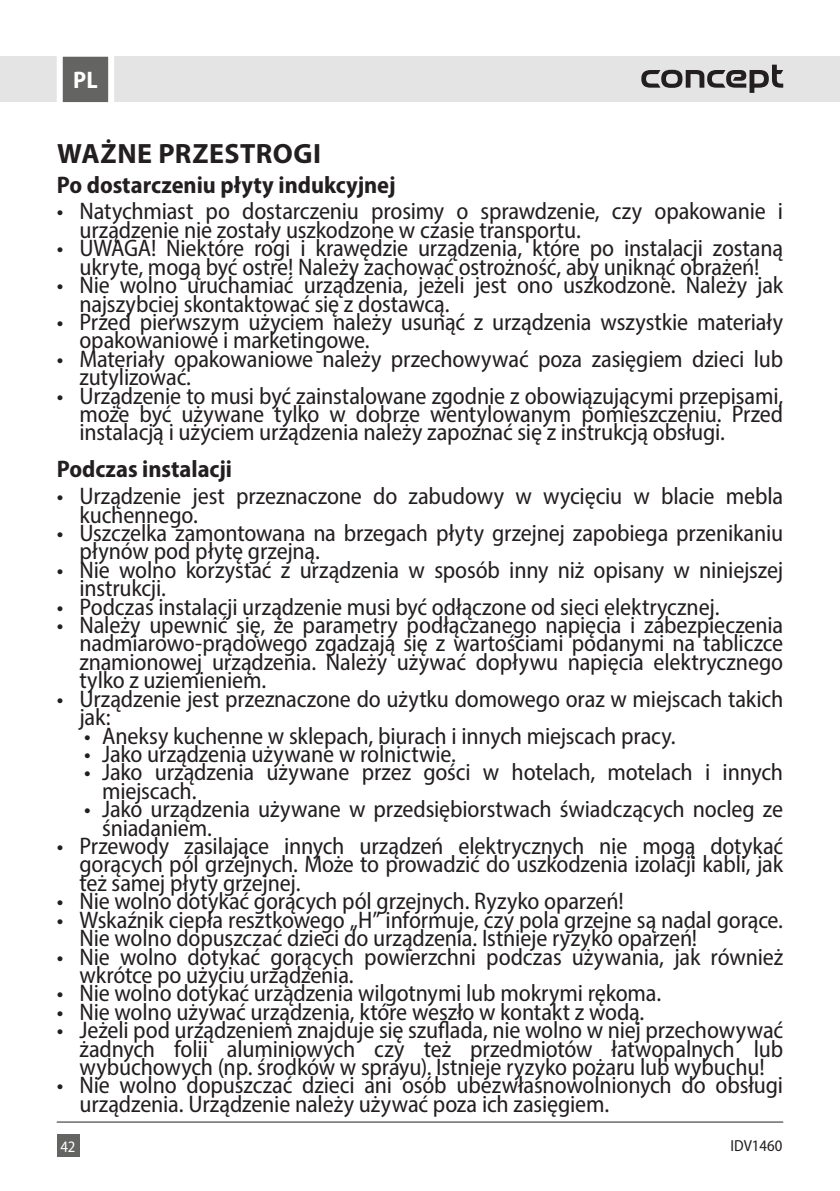
<style>
.page{position:relative;width:840px;height:1191px;background:#fff}
.page>*{position:absolute;margin:0;border:0;box-sizing:border-box;transform-origin:0 0}
.t1{font:700 28px "Myriad Pro";letter-spacing:.02em;color:#231f20}
.t2{font:semi-condensed 24px/18.4px "Myriad Pro";letter-spacing:-.01em;color:#231f20}
.t3{font:700 semi-condensed 24px "Myriad Pro";color:#231f20}
.t4{font:700 semi-condensed 24px "Myriad Pro";color:#fff}
.t5{font:semi-condensed 16px "Myriad Pro";color:#231f20}
.t6{font:semi-condensed 16px "Myriad Pro";color:#fff}
</style>
<div class="page">
<div style="left:0;top:57px;width:839px;height:45px;background:#e4e4e4"></div>
<div style="left:57px;top:1134px;width:22px;height:23px;background:#646463"></div>
<svg style="left:54px;top:56px;width:63px;height:47px;background:#909090"></svg>
<hr style="left:57px;top:1121px;width:725px;height:1px;background:#231f20">
<svg style="left:641px;top:65px;width:141px;height:28px"></svg>
<p class="t4" style="left:73px;top:65px;width:26px">PL</p>
<p class="t1" style="left:57px;top:135px;width:265px">WAŻNE PRZESTROGI</p>
<p class="t3" style="left:57px;top:169px;width:340px">Po dostarczeniu płyty indukcyjnej</p>
<p class="t2" style="left:79px;top:202px;width:705px;text-indent:-23px">• Natychmiast po dostarczeniu prosimy o sprawdzenie, czy opakowanie i urządzenie nie zostały uszkodzone w czasie transportu.</p>
<p class="t2" style="left:57px;top:239px;width:727px;text-align:center">• UWAGA! Niektóre rogi i krawędzie urządzenia, które po instalacji zostaną ukryte, mogą być ostre! Należy zachować ostrożność, aby uniknąć obrażeń!</p>
<p class="t2" style="left:79px;top:275px;width:705px;text-indent:-23px">• Nie wolno uruchamiać urządzenia, jeżeli jest ono uszkodzone. Należy jak najszybciej skontaktować się z dostawcą.</p>
<p class="t2" style="left:79px;top:312px;width:704px;text-indent:-23px">• Przed pierwszym użyciem należy usunąć z urządzenia wszystkie materiały opakowaniowe i marketingowe.</p>
<p class="t2" style="left:79px;top:349px;width:704px;text-indent:-23px">• Materiały opakowaniowe należy przechowywać poza zasięgiem dzieci lub zutylizować.</p>
<p class="t2" style="left:79px;top:386px;width:705px;text-align:justify;text-indent:-23px">• Urządzenie to musi być zainstalowane zgodnie z obowiązującymi przepisami, może być używane tylko w dobrze wentylowanym pomieszczeniu. Przed instalacją i użyciem urządzenia należy zapoznać się z instrukcją obsługi.</p>
<p class="t3" style="left:57px;top:454px;width:177px">Podczas instalacji</p>
<p class="t2" style="left:79px;top:486px;width:705px;text-indent:-23px">• Urządzenie jest przeznaczone do zabudowy w wycięciu w blacie mebla kuchennego.</p>
<p class="t2" style="left:79px;top:523px;width:704px;text-indent:-23px">• Uszczelka zamontowana na brzegach płyty grzejnej zapobiega przenikaniu płynów pod płytę grzejną.</p>
<p class="t2" style="left:79px;top:560px;width:704px;text-indent:-23px">• Nie wolno korzystać z urządzenia w sposób inny niż opisany w niniejszej instrukcji.</p>
<p class="t2" style="left:57px;top:597px;width:664px">• Podczas instalacji urządzenie musi być odłączone od sieci elektrycznej.</p>
<p class="t2" style="left:79px;top:615px;width:704px;text-align:justify;text-indent:-23px">• Należy upewnić się, że parametry podłączanego napięcia i zabezpieczenia nadmiarowo-prądowego zgadzają się z wartościami podanymi na tabliczce znamionowej urządzenia. Należy używać dopływu napięcia elektrycznego tylko z uziemieniem.</p>
<p class="t2" style="left:79px;top:689px;width:705px;text-indent:-23px">• Urządzenie jest przeznaczone do użytku domowego oraz w miejscach takich jak:</p>
<p class="t2" style="left:84px;top:726px;width:592px">• Aneksy kuchenne w sklepach, biurach i innych miejscach pracy.</p>
<p class="t2" style="left:84px;top:744px;width:373px">• Jako urządzenia używane w rolnictwie.</p>
<p class="t2" style="left:102px;top:763px;width:682px;text-indent:-18px">• Jako urządzenia używane przez gości w hotelach, motelach i innych miejscach.</p>
<p class="t2" style="left:102px;top:799px;width:682px;text-indent:-18px">• Jako urządzenia używane w przedsiębiorstwach świadczących nocleg ze śniadaniem.</p>
<p class="t2" style="left:79px;top:836px;width:704px;text-align:justify;text-indent:-23px">• Przewody zasilające innych urządzeń elektrycznych nie mogą dotykać gorących pól grzejnych. Może to prowadzić do uszkodzenia izolacji kabli, jak też samej płyty grzejnej.</p>
<p class="t2" style="left:57px;top:891px;width:568px">• Nie wolno dotykać gorących pól grzejnych. Ryzyko oparzeń!</p>
<p class="t2" style="left:79px;top:910px;width:704px;text-indent:-23px">• Wskaźnik ciepła resztkowego „H” informuje, czy pola grzejne są nadal gorące.<br>Nie wolno dopuszczać dzieci do urządzenia. Istnieje ryzyko oparzeń!</p>
<p class="t2" style="left:79px;top:947px;width:705px;text-indent:-23px">• Nie wolno dotykać gorących powierzchni podczas używania, jak również wkrótce po użyciu urządzenia.</p>
<p class="t2" style="left:57px;top:983px;width:605px">• Nie wolno dotykać urządzenia wilgotnymi lub mokrymi rękoma.</p>
<p class="t2" style="left:57px;top:1002px;width:589px">• Nie wolno używać urządzenia, które weszło w kontakt z wodą.</p>
<p class="t2" style="left:79px;top:1020px;width:705px;text-align:justify;text-indent:-23px">• Jeżeli pod urządzeniem znajduje się szuflada, nie wolno w niej przechowywać żadnych folii aluminiowych czy też przedmiotów łatwopalnych lub wybuchowych (np. środków w sprayu). Istnieje ryzyko pożaru lub wybuchu!</p>
<p class="t2" style="left:79px;top:1075px;width:704px;text-indent:-23px">• Nie wolno dopuszczać dzieci ani osób ubezwłasnowolnionych do obsługi urządzenia. Urządzenie należy używać poza ich zasięgiem.</p>
<p class="t6" style="left:61px;top:1136px;width:16px">42</p>
<p class="t5" style="left:730px;top:1135px;width:53px">IDV1460</p>
</div>
